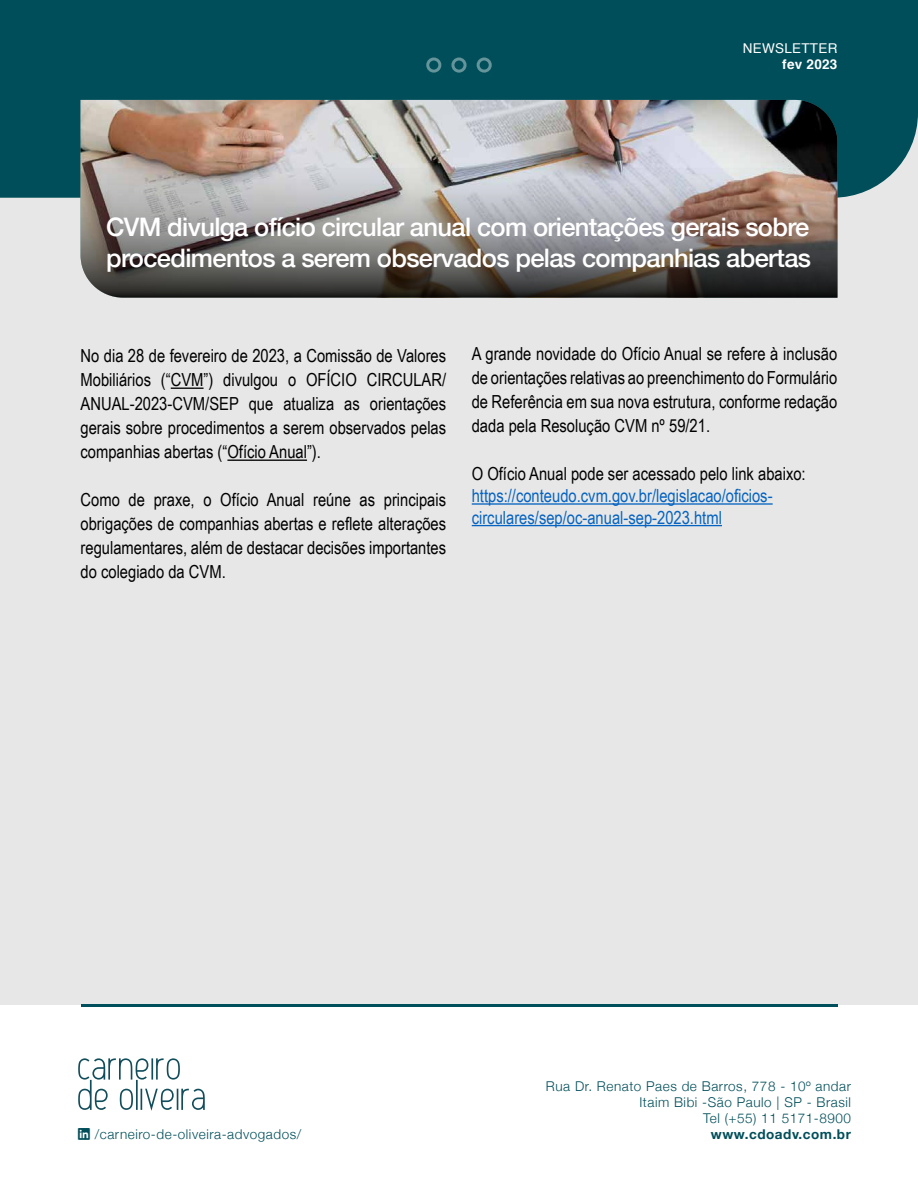
<style>
.page{position:relative;width:918px;height:1188px;background:#fff}
.page>*{position:absolute;margin:0;border:0;box-sizing:border-box;transform-origin:0 0}
.t1{font:500 25.5px/30.6px "Helvetica Neue";letter-spacing:-.025em;color:#fff}
.t2{font:18px/24px "Arial Narrow";color:#000;text-align:justify}
.t3{font:18px/21.6px "Arial Narrow";color:#0563c1}
.t4{font:300 13.5px/16.2px "Helvetica Neue";letter-spacing:.04em;color:#004e59;text-align:right}
.t5{font:700 13.5px "Helvetica Neue";letter-spacing:.04em;color:#004e59}
.t6{font:13.5px "Helvetica";letter-spacing:.02em;color:#fff}
.t7{font:700 13.5px "Helvetica";letter-spacing:.02em;color:#fff}
</style>
<div class="page">
<div style="left:0;top:13px;width:918px;height:992px;background:#e7e7e7"></div>
<div style="left:0;top:0;width:918px;height:198px;background:#004e59"></div>
<img style="left:81px;top:100px;width:756px;height:68px">
<img style="left:81px;top:168px;width:756px;height:130px">
<hr style="left:81px;top:1004px;width:756px;height:2px;background:#004f5c">
<hr style="left:171px;top:388px;width:33px;height:1px;background:#000">
<hr style="left:227px;top:460px;width:80px;height:1px;background:#000">
<hr style="left:472px;top:503px;width:301px;height:2px;background:#0563c1">
<hr style="left:472px;top:525px;width:250px;height:1px;background:#0563c1">
<svg style="left:78px;top:1058px;width:127px;height:53px"></svg>
<div style="left:451px;top:58px;width:16px;height:15px;border:3px solid #fff;border-radius:50%"></div>
<div style="left:477px;top:58px;width:15px;height:15px;border:3px solid #fff;border-radius:50%"></div>
<div style="left:426px;top:58px;width:15px;height:15px;border:3px solid #fff;border-radius:50%"></div>
<p class="t6" style="left:743px;top:38px;width:96px">NEWSLETTER</p>
<p class="t7" style="left:782px;top:54px;width:57px">fev 2023</p>
<h1 class="t1" style="left:106px;top:210px;width:707px">CVM divulga ofício circular anual com orientações gerais sobre procedimentos a serem observados pelas companhias abertas</h1>
<p class="t2" style="left:81px;top:343px;width:367px">No dia 28 de fevereiro de 2023, a Comissão de Valores Mobiliários (“CVM”) divulgou o OFÍCIO CIRCULAR/ ANUAL-2023-CVM/SEP que atualiza as orientações gerais sobre procedimentos a serem observados pelas companhias abertas (“Ofício Anual”).</p>
<p class="t2" style="left:81px;top:487px;width:367px">Como de praxe, o Ofício Anual reúne as principais obrigações de companhias abertas e reflete alterações regulamentares, além de destacar decisões importantes do colegiado da CVM.</p>
<p class="t2" style="left:472px;top:341px;width:367px">A grande novidade do Ofício Anual se refere à inclusão de orientações relativas ao preenchimento do Formulário de Referência em sua nova estrutura, conforme redação dada pela Resolução CVM nº 59/21.</p>
<p class="t2" style="left:472px;top:461px;width:335px">O Ofício Anual pode ser acessado pelo link abaixo:</p>
<p class="t3" style="left:472px;top:484px;width:302px">https://conteudo.cvm.gov.br/legislacao/oficios&shy;circulares/sep/oc-anual-sep-2023.html</p>
<p class="t4" style="left:546px;top:1077px;width:307px">Rua Dr. Renato Paes de Barros, 778 - 10º andar<br>Itaim Bibi -São Paulo | SP - Brasil<br>Tel (+55) 11 5171-8900</p>
<p class="t4" style="left:95px;top:1126px;width:208px">/carneiro-de-oliveira-advogados/</p>
<p class="t5" style="left:711px;top:1124px;width:142px">www.cdoadv.com.br</p>
</div>
